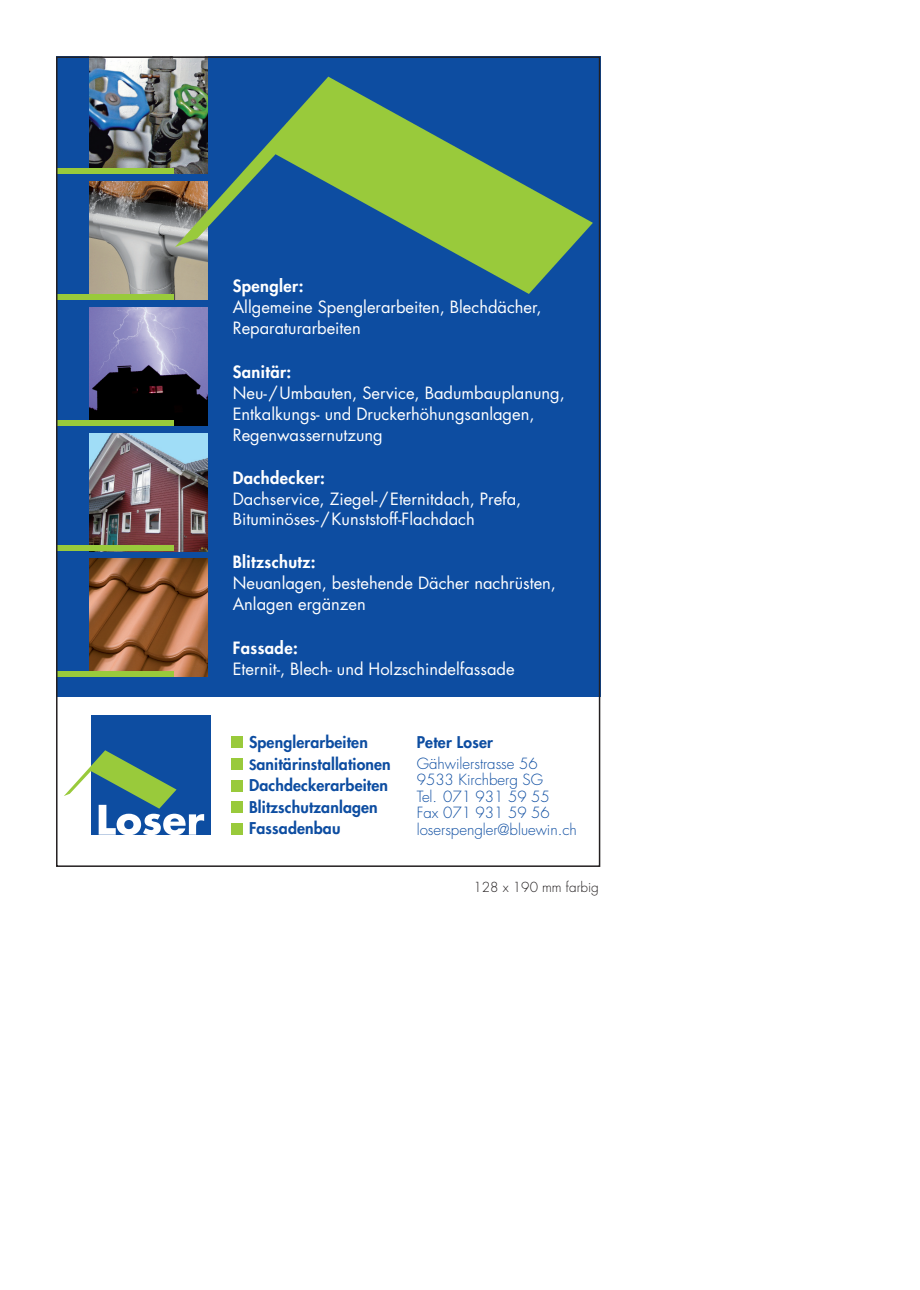
<style>
.page{position:relative;width:920px;height:1290px;background:#fff}
.page>*{position:absolute;margin:0;border:0;box-sizing:border-box;transform-origin:0 0}
.t1{font:16.5px/21px "Futura";color:#fff}
.t2{font:800 16.5px "Futura";letter-spacing:.025em;color:#fff}
.t3{font:800 15.75px/21.6px "Futura";letter-spacing:.01em;color:#0d4da1}
.t4{font:300 15px/16.5px "Futura";color:#0d4da1}
.t5{font:300 13.5px "Futura";color:#231f20}
.s1{font-size:13.95px}
</style>
<div class="page">
<div style="left:56px;top:56px;width:544px;height:640px;background:#0d4da1"></div>
<img style="left:89px;top:59px;width:118px;height:115px">
<img style="left:89px;top:182px;width:118px;height:118px">
<img style="left:89px;top:307px;width:118px;height:118px">
<img style="left:89px;top:433px;width:118px;height:118px">
<img style="left:89px;top:559px;width:118px;height:118px">
<div style="left:91px;top:715px;width:119px;height:119px;background:#0d4da1"></div>
<svg style="left:64px;top:750px;width:140px;height:85px"></svg>
<img style="left:176px;top:72px;width:416px;height:221px">
<div style="left:232px;top:823px;width:11px;height:11px;background:#99ca3b"></div>
<div style="left:232px;top:801px;width:11px;height:12px;background:#99ca3b"></div>
<div style="left:232px;top:780px;width:11px;height:11px;background:#99ca3b"></div>
<div style="left:232px;top:758px;width:11px;height:12px;background:#99ca3b"></div>
<div style="left:232px;top:737px;width:11px;height:11px;background:#99ca3b"></div>
<div style="left:56px;top:169px;width:118px;height:5px;background:#99ca3b"></div>
<div style="left:56px;top:294px;width:118px;height:6px;background:#99ca3b"></div>
<div style="left:56px;top:420px;width:118px;height:5px;background:#99ca3b"></div>
<div style="left:56px;top:546px;width:118px;height:5px;background:#99ca3b"></div>
<div style="left:56px;top:671px;width:118px;height:6px;background:#99ca3b"></div>
<p class="t2" style="left:233px;top:278px;width:72px">Spengler:</p>
<p class="t1" style="left:233px;top:298px;width:310px">Allgemeine Spenglerarbeiten, Blechdächer,<br>Reparaturarbeiten</p>
<p class="t2" style="left:233px;top:364px;width:60px">Sanitär:</p>
<p class="t1" style="left:233px;top:384px;width:334px">Neu-/Umbauten, Service, Badumbauplanung,<br>Entkalkungs- und Druckerhöhungsanlagen,<br>Regenwassernutzung</p>
<p class="t2" style="left:233px;top:470px;width:94px">Dachdecker:</p>
<p class="t1" style="left:233px;top:491px;width:290px;line-height:19.5px">Dachservice, Ziegel-/Eternitdach, Prefa,<br>Bituminöses-/Kunststoff-Flachdach</p>
<p class="t2" style="left:233px;top:554px;width:84px">Blitzschutz:</p>
<p class="t1" style="left:233px;top:574px;width:325px">Neuanlagen, bestehende Dächer nachrüsten,<br>Anlagen ergänzen</p>
<p class="t2" style="left:233px;top:640px;width:67px">Fassade:</p>
<p class="t1" style="left:233px;top:660px;width:283px">Eternit-, Blech- und Holzschindelfassade</p>
<p class="t3" style="left:249px;top:733px;width:143px">Spenglerarbeiten<br><span class="s1">S</span>anitärinstallationen<br>Dachdeckerarbeiten<br>Blitzschutzanlagen<br>Fassadenbau</p>
<p class="t3" style="left:417px;top:733px;width:78px">Peter Loser</p>
<p class="t4" style="left:417px;top:756px;width:162px">Gähwilerstrasse 56<br>9533 Kirchberg SG<br>Tel. 071 931 59 55<br>Fax 071 931 59 56 loserspengler@bluewin.ch</p>
<p class="t5" style="left:474px;top:881px;width:127px">128 x 190 mm farbig</p>
</div>
